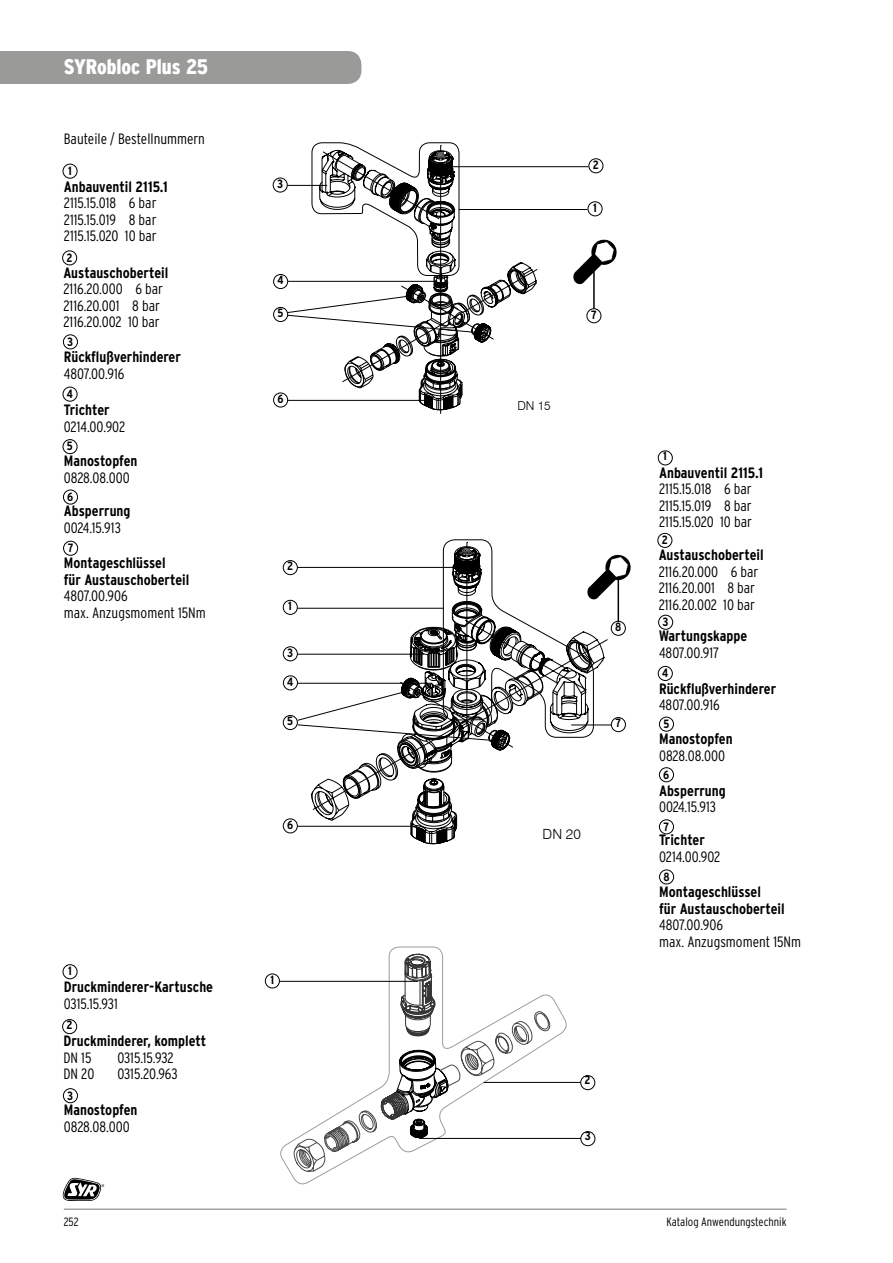
<style>
.page{position:relative;width:893px;height:1263px;background:#fff}
.page>*{position:absolute;margin:0;border:0;box-sizing:border-box;transform-origin:0 0}
.t1{font:900 condensed 21px "Interstate";color:#fff}
.t2{font:300 condensed 15px/16.5px "Interstate";color:#000}
.t3{font:700 condensed 15px/16.5px "Interstate";color:#000}
.t4{font:300 13.95px "Swiss 721 BT";color:#000}
.t5{font:300 12.3px "Swiss 721 BT";color:#000}
.t6{font:700 condensed 12px "Interstate";color:#000}
.t7{font:300 condensed 12px "Interstate";color:#000}
</style>
<div class="page">
<svg style="left:277px;top:946px;width:292px;height:239px"></svg>
<svg style="left:294px;top:954px;width:256px;height:218px"></svg>
<hr style="left:280px;top:981px;width:138px;height:1px;background:#000">
<hr style="left:419px;top:1138px;width:162px;height:1px;background:#000">
<hr style="left:484px;top:1082px;width:97px;height:1px;background:#000">
<img style="left:573px;top:240px;width:37px;height:44px">
<img style="left:608px;top:555px;width:16px;height:45px">
<hr style="left:459px;top:209px;width:128px;height:1px;background:#000">
<hr style="left:444px;top:166px;width:144px;height:1px;background:#000">
<svg style="left:296px;top:539px;width:308px;height:305px"></svg>
<hr style="left:298px;top:826px;width:118px;height:1px;background:#000">
<hr style="left:571px;top:724px;width:40px;height:1px;background:#000">
<svg style="left:63px;top:1178px;width:41px;height:23px"></svg>
<hr style="left:64px;top:1209px;width:723px;height:1px;background:#000">
<svg style="left:0;top:51px;width:536px;height:359px"></svg>
<div style="left:63px;top:164px;width:14px;height:15px;border:1px solid #000;border-radius:50%"></div>
<div style="left:63px;top:964px;width:14px;height:15px;border:1px solid #000;border-radius:50%"></div>
<div style="left:265px;top:973px;width:15px;height:15px;border:1px solid #000;border-radius:50%"></div>
<div style="left:580px;top:1075px;width:15px;height:15px;border:1px solid #000;border-radius:50%"></div>
<div style="left:580px;top:1131px;width:15px;height:15px;border:1px solid #000;border-radius:50%"></div>
<div style="left:658px;top:450px;width:15px;height:15px;border:1px solid #000;border-radius:50%"></div>
<div style="left:63px;top:334px;width:15px;height:15px;border:1px solid #000;border-radius:50%"></div>
<div style="left:63px;top:1088px;width:15px;height:15px;border:1px solid #000;border-radius:50%"></div>
<div style="left:658px;top:615px;width:15px;height:15px;border:1px solid #000;border-radius:50%"></div>
<div style="left:63px;top:387px;width:14px;height:15px;border:1px solid #000;border-radius:50%"></div>
<div style="left:658px;top:666px;width:15px;height:15px;border:1px solid #000;border-radius:50%"></div>
<div style="left:63px;top:439px;width:14px;height:15px;border:1px solid #000;border-radius:50%"></div>
<div style="left:659px;top:717px;width:15px;height:15px;border:1px solid #000;border-radius:50%"></div>
<div style="left:63px;top:490px;width:15px;height:14px;border:1px solid #000;border-radius:50%"></div>
<div style="left:63px;top:541px;width:15px;height:15px;border:1px solid #000;border-radius:50%"></div>
<div style="left:659px;top:767px;width:15px;height:15px;border:1px solid #000;border-radius:50%"></div>
<div style="left:62px;top:250px;width:15px;height:15px;border:1px solid #000;border-radius:50%"></div>
<div style="left:62px;top:1019px;width:15px;height:15px;border:1px solid #000;border-radius:50%"></div>
<div style="left:657px;top:533px;width:15px;height:15px;border:1px solid #000;border-radius:50%"></div>
<div style="left:659px;top:819px;width:15px;height:15px;border:1px solid #000;border-radius:50%"></div>
<div style="left:659px;top:869px;width:15px;height:15px;border:1px solid #000;border-radius:50%"></div>
<div style="left:586px;top:308px;width:15px;height:15px;border:1px solid #000;border-radius:50%"></div>
<div style="left:611px;top:621px;width:15px;height:15px;border:1px solid #000;border-radius:50%"></div>
<div style="left:588px;top:201px;width:14px;height:15px;border:1px solid #000;border-radius:50%"></div>
<div style="left:588px;top:158px;width:15px;height:15px;border:1px solid #000;border-radius:50%"></div>
<div style="left:283px;top:560px;width:15px;height:15px;border:1px solid #000;border-radius:50%"></div>
<div style="left:283px;top:600px;width:15px;height:15px;border:1px solid #000;border-radius:50%"></div>
<div style="left:283px;top:646px;width:15px;height:15px;border:1px solid #000;border-radius:50%"></div>
<div style="left:283px;top:675px;width:15px;height:15px;border:1px solid #000;border-radius:50%"></div>
<div style="left:283px;top:715px;width:15px;height:15px;border:1px solid #000;border-radius:50%"></div>
<div style="left:283px;top:818px;width:15px;height:15px;border:1px solid #000;border-radius:50%"></div>
<div style="left:611px;top:717px;width:15px;height:15px;border:1px solid #000;border-radius:50%"></div>
<div style="left:273px;top:178px;width:15px;height:14px;border:1px solid #000;border-radius:50%"></div>
<div style="left:273px;top:307px;width:15px;height:15px;border:1px solid #000;border-radius:50%"></div>
<div style="left:273px;top:393px;width:15px;height:14px;border:1px solid #000;border-radius:50%"></div>
<hr style="left:593px;top:263px;width:2px;height:45px;background:#000">
<hr style="left:618px;top:577px;width:1px;height:45px;background:#000">
<div style="left:273px;top:274px;width:15px;height:15px;border:1px solid #000;border-radius:50%"></div>
<h1 class="t1" style="left:64px;top:55px;width:146px">SYRobloc Plus 25</h1>
<p class="t2" style="left:64px;top:130px;width:143px">Bauteile / Bestellnummern</p>
<p class="t3" style="left:64px;top:178px;width:106px">Anbauventil 2115.1</p>
<p class="t2" style="left:64px;top:195px;width:94px;text-align:justify">2115.15.018 6 bar 2115.15.019 8 bar 2115.15.020 10 bar</p>
<p class="t6" style="left:68px;top:163px;width:5px">1</p>
<p class="t6" style="left:66px;top:250px;width:8px">2</p>
<p class="t3" style="left:63px;top:264px;width:107px">Austauschoberteil</p>
<p class="t2" style="left:63px;top:280px;width:101px">2116.20.000 6 bar<br>2116.20.001 8 bar<br>2116.20.002 10 bar</p>
<p class="t6" style="left:67px;top:334px;width:8px">3</p>
<p class="t3" style="left:64px;top:349px;width:119px">Rückflußverhinderer</p>
<p class="t2" style="left:64px;top:365px;width:62px">4807.00.916</p>
<p class="t6" style="left:67px;top:386px;width:8px">4</p>
<p class="t3" style="left:64px;top:401px;width:47px">Trichter</p>
<p class="t2" style="left:64px;top:418px;width:63px">0214.00.902</p>
<p class="t6" style="left:67px;top:439px;width:7px">5</p>
<p class="t3" style="left:64px;top:453px;width:75px">Manostopfen</p>
<p class="t2" style="left:64px;top:469px;width:67px">0828.08.000</p>
<p class="t6" style="left:67px;top:489px;width:8px">6</p>
<p class="t3" style="left:64px;top:503px;width:68px">Absperrung</p>
<p class="t2" style="left:64px;top:519px;width:59px">0024.15.913</p>
<p class="t6" style="left:68px;top:540px;width:7px">7</p>
<p class="t3" style="left:64px;top:555px;width:127px">Montageschlüssel<br>für Austauschoberteil</p>
<p class="t2" style="left:64px;top:588px;width:144px">4807.00.906<br>max. Anzugsmoment 15Nm</p>
<p class="t6" style="left:68px;top:963px;width:5px">1</p>
<p class="t3" style="left:64px;top:979px;width:151px">Druckminderer-Kartusche</p>
<p class="t2" style="left:64px;top:995px;width:55px">0315.15.931</p>
<p class="t6" style="left:66px;top:1018px;width:8px">2</p>
<p class="t3" style="left:63px;top:1032px;width:144px">Druckminderer, komplett</p>
<p class="t2" style="left:63px;top:1049px;width:30px">DN 15</p>
<p class="t2" style="left:117px;top:1049px;width:58px">0315.15.932</p>
<p class="t2" style="left:63px;top:1065px;width:32px">DN 20</p>
<p class="t2" style="left:117px;top:1065px;width:62px">0315.20.963</p>
<p class="t6" style="left:67px;top:1088px;width:8px">3</p>
<p class="t3" style="left:64px;top:1101px;width:75px">Manostopfen</p>
<p class="t2" style="left:64px;top:1118px;width:67px">0828.08.000</p>
<p class="t6" style="left:277px;top:176px;width:8px">3</p>
<p class="t6" style="left:277px;top:273px;width:8px">4</p>
<p class="t6" style="left:278px;top:306px;width:7px">5</p>
<p class="t6" style="left:277px;top:391px;width:8px">6</p>
<p class="t6" style="left:287px;top:559px;width:8px">2</p>
<p class="t6" style="left:288px;top:599px;width:5px">1</p>
<p class="t6" style="left:287px;top:645px;width:8px">3</p>
<p class="t6" style="left:287px;top:674px;width:8px">4</p>
<p class="t6" style="left:287px;top:714px;width:7px">5</p>
<p class="t6" style="left:287px;top:817px;width:8px">6</p>
<p class="t6" style="left:270px;top:972px;width:5px">1</p>
<p class="t6" style="left:593px;top:157px;width:8px">2</p>
<p class="t6" style="left:593px;top:200px;width:5px">1</p>
<p class="t5" style="left:517px;top:398px;width:35px">DN 15</p>
<p class="t6" style="left:591px;top:307px;width:7px">7</p>
<p class="t6" style="left:615px;top:619px;width:8px">8</p>
<p class="t6" style="left:615px;top:716px;width:7px">7</p>
<p class="t4" style="left:543px;top:826px;width:40px">DN 20</p>
<p class="t6" style="left:663px;top:448px;width:5px">1</p>
<p class="t3" style="left:659px;top:464px;width:106px">Anbauventil 2115.1</p>
<p class="t2" style="left:659px;top:480px;width:94px;text-align:justify">2115.15.018 6 bar 2115.15.019 8 bar 2115.15.020 10 bar</p>
<p class="t6" style="left:662px;top:533px;width:8px">2</p>
<p class="t3" style="left:659px;top:546px;width:107px">Austauschoberteil</p>
<p class="t2" style="left:659px;top:563px;width:101px">2116.20.000 6 bar<br>2116.20.001 8 bar<br>2116.20.002 10 bar</p>
<p class="t6" style="left:662px;top:614px;width:8px">3</p>
<p class="t3" style="left:659px;top:628px;width:90px">Wartungskappe</p>
<p class="t2" style="left:659px;top:644px;width:62px">4807.00.917</p>
<p class="t6" style="left:662px;top:666px;width:8px">4</p>
<p class="t3" style="left:659px;top:680px;width:119px">Rückflußverhinderer</p>
<p class="t2" style="left:659px;top:696px;width:62px">4807.00.916</p>
<p class="t6" style="left:663px;top:716px;width:7px">5</p>
<p class="t3" style="left:659px;top:731px;width:75px">Manostopfen</p>
<p class="t2" style="left:659px;top:747px;width:67px">0828.08.000</p>
<p class="t6" style="left:663px;top:767px;width:8px">6</p>
<p class="t3" style="left:659px;top:782px;width:68px">Absperrung</p>
<p class="t2" style="left:659px;top:798px;width:59px">0024.15.913</p>
<p class="t6" style="left:664px;top:819px;width:7px">7</p>
<p class="t3" style="left:659px;top:831px;width:47px">Trichter</p>
<p class="t2" style="left:659px;top:848px;width:63px">0214.00.902</p>
<p class="t6" style="left:663px;top:869px;width:8px">8</p>
<p class="t3" style="left:659px;top:883px;width:127px">Montageschlüssel<br>für Austauschoberteil</p>
<p class="t2" style="left:659px;top:916px;width:144px">4807.00.906<br>max. Anzugsmoment 15Nm</p>
<p class="t6" style="left:584px;top:1073px;width:8px">2</p>
<p class="t6" style="left:585px;top:1129px;width:8px">3</p>
<p class="t7" style="left:64px;top:1215px;width:16px">252</p>
<p class="t7" style="left:666px;top:1215px;width:122px">Katalog Anwendungstechnik</p>
</div>
